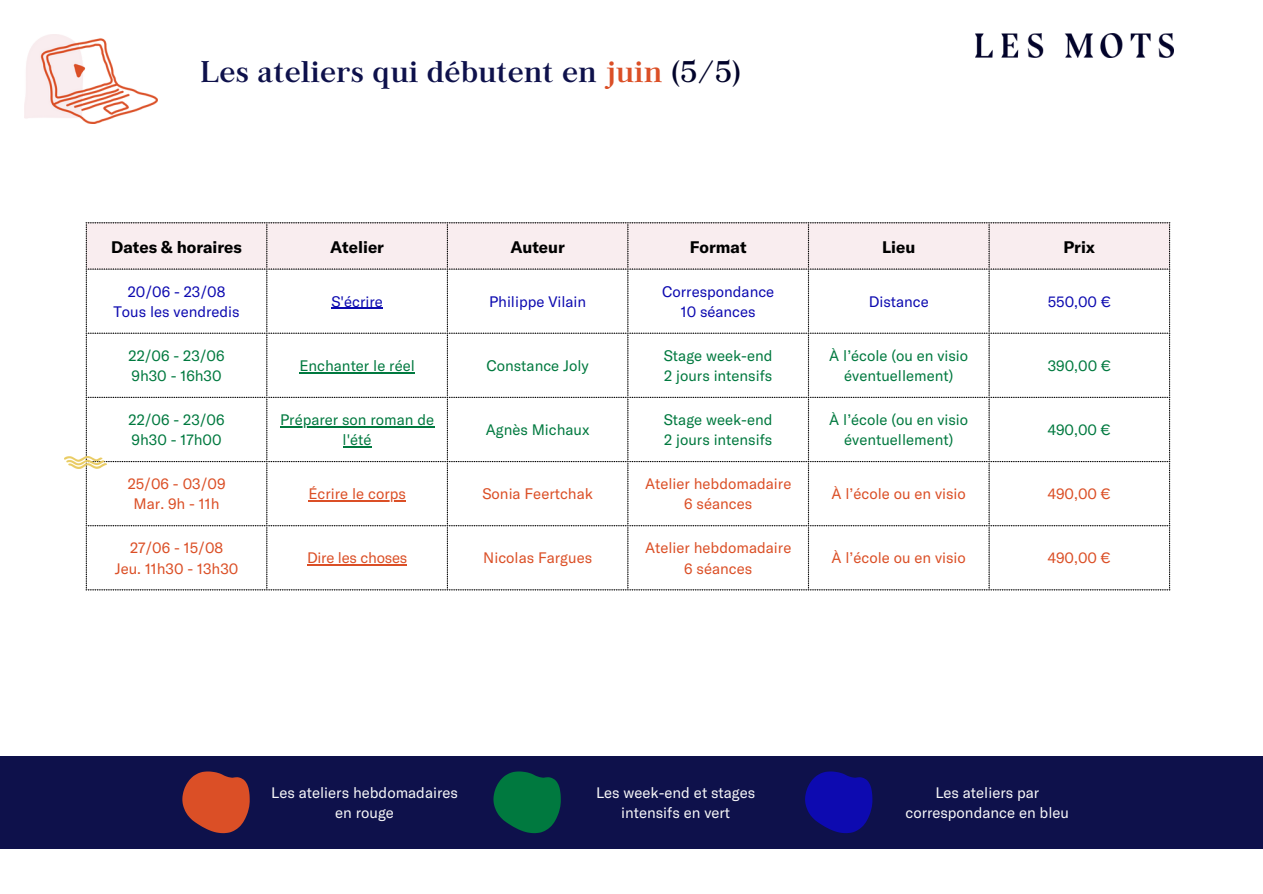
<style>
.page{position:relative;width:1263px;height:894px;background:#fff}
.page>*{position:absolute;margin:0;border:0;box-sizing:border-box;transform-origin:0 0}
.t1{font:600 30px "Archive Pro";color:#0e114b}
.t2{font:700 16.5px "GT America";color:#000}
.t3{font:15px/20.2px "GT America";color:#00793f}
.t4{font:15px/20.2px "GT America";color:#db4f26;text-align:center}
.t5{font:15px/20.2px "GT America";color:#f7f7f8;text-align:center}
.t6{font:15px/20.2px "GT America";color:#0d0ab0;text-align:center}
.s1{color:#db4f26}
.s2{color:#01032a}
</style>
<div class="page">
<img style="left:25px;top:34px;width:133px;height:89px">
<svg style="left:86px;top:222px;width:181px;height:368px"></svg>
<svg style="left:269px;top:222px;width:179px;height:368px"></svg>
<svg style="left:449px;top:222px;width:179px;height:368px"></svg>
<svg style="left:630px;top:222px;width:540px;height:368px"></svg>
<img style="left:65px;top:456px;width:42px;height:13px">
<div style="left:0;top:755px;width:1263px;height:93px;background:#0e114b"></div>
<svg style="left:182px;top:771px;width:68px;height:61px"></svg>
<svg style="left:493px;top:771px;width:68px;height:61px"></svg>
<svg style="left:805px;top:771px;width:67px;height:61px"></svg>
<img style="left:975px;top:34px;width:198px;height:23px">
<h1 class="t1" style="left:200px;top:50px;width:542px">Les ateliers qui débutent en <span class="s1">juin</span> <span class="s2">(5/5)</span></h1>
<p class="t2" style="left:111px;top:236px;width:132px">Dates &amp; horaires</p>
<p class="t2" style="left:330px;top:236px;width:55px">Atelier</p>
<p class="t2" style="left:510px;top:236px;width:56px">Auteur</p>
<p class="t2" style="left:690px;top:236px;width:58px">Format</p>
<p class="t2" style="left:882px;top:236px;width:35px">Lieu</p>
<p class="t2" style="left:1063px;top:236px;width:33px">Prix</p>
<p class="t6" style="left:113px;top:280px;width:128px">20/06 - 23/08<br>Tous les vendredis</p>
<p class="t6" style="left:331px;top:290px;width:53px">S'écrire</p>
<p class="t6" style="left:489px;top:290px;width:99px">Philippe Vilain</p>
<p class="t6" style="left:662px;top:280px;width:114px">Correspondance<br>10 séances</p>
<p class="t6" style="left:869px;top:290px;width:62px">Distance</p>
<p class="t6" style="left:1048px;top:290px;width:65px">550,00 €</p>
<p class="t3" style="left:129px;top:344px;width:97px">22/06 - 23/06<br>9h30 - 16h30</p>
<p class="t3" style="left:299px;top:354px;width:117px">Enchanter le réel</p>
<p class="t3" style="left:486px;top:354px;width:104px">Constance Joly</p>
<p class="t3" style="left:664px;top:344px;width:110px">Stage week-end<br>2 jours intensifs</p>
<p class="t3" style="left:829px;top:344px;width:141px;text-align:center">À l’école (ou en visio éventuellement)</p>
<p class="t3" style="left:1048px;top:354px;width:65px">390,00 €</p>
<p class="t3" style="left:129px;top:408px;width:97px">22/06 - 23/06<br>9h30 - 17h00</p>
<p class="t3" style="left:280px;top:408px;width:156px;text-align:center">Préparer son roman de l'été</p>
<p class="t3" style="left:486px;top:419px;width:105px">Agnès Michaux</p>
<p class="t3" style="left:664px;top:408px;width:110px">Stage week-end<br>2 jours intensifs</p>
<p class="t3" style="left:829px;top:408px;width:141px;text-align:center">À l’école (ou en visio éventuellement)</p>
<p class="t3" style="left:1048px;top:419px;width:64px">490,00 €</p>
<p class="t4" style="left:128px;top:473px;width:99px">25/06 - 03/09<br>Mar. 9h - 11h</p>
<p class="t4" style="left:308px;top:483px;width:99px">Écrire le corps</p>
<p class="t4" style="left:482px;top:483px;width:112px">Sonia Feertchak</p>
<p class="t4" style="left:645px;top:473px;width:148px">Atelier hebdomadaire<br>6 séances</p>
<p class="t4" style="left:831px;top:483px;width:136px">À l’école ou en visio</p>
<p class="t4" style="left:1048px;top:483px;width:64px">490,00 €</p>
<p class="t4" style="left:115px;top:537px;width:125px">27/06 - 15/08<br>Jeu. 11h30 - 13h30</p>
<p class="t4" style="left:307px;top:547px;width:102px">Dire les choses</p>
<p class="t4" style="left:483px;top:547px;width:110px">Nicolas Fargues</p>
<p class="t4" style="left:645px;top:537px;width:148px">Atelier hebdomadaire<br>6 séances</p>
<p class="t4" style="left:831px;top:547px;width:136px">À l’école ou en visio</p>
<p class="t4" style="left:1048px;top:547px;width:64px">490,00 €</p>
<p class="t5" style="left:271px;top:781px;width:188px">Les ateliers hebdomadaires en rouge</p>
<p class="t5" style="left:596px;top:781px;width:161px">Les week-end et stages intensifs en vert</p>
<p class="t5" style="left:905px;top:781px;width:165px">Les ateliers par correspondance en bleu</p>
</div>
